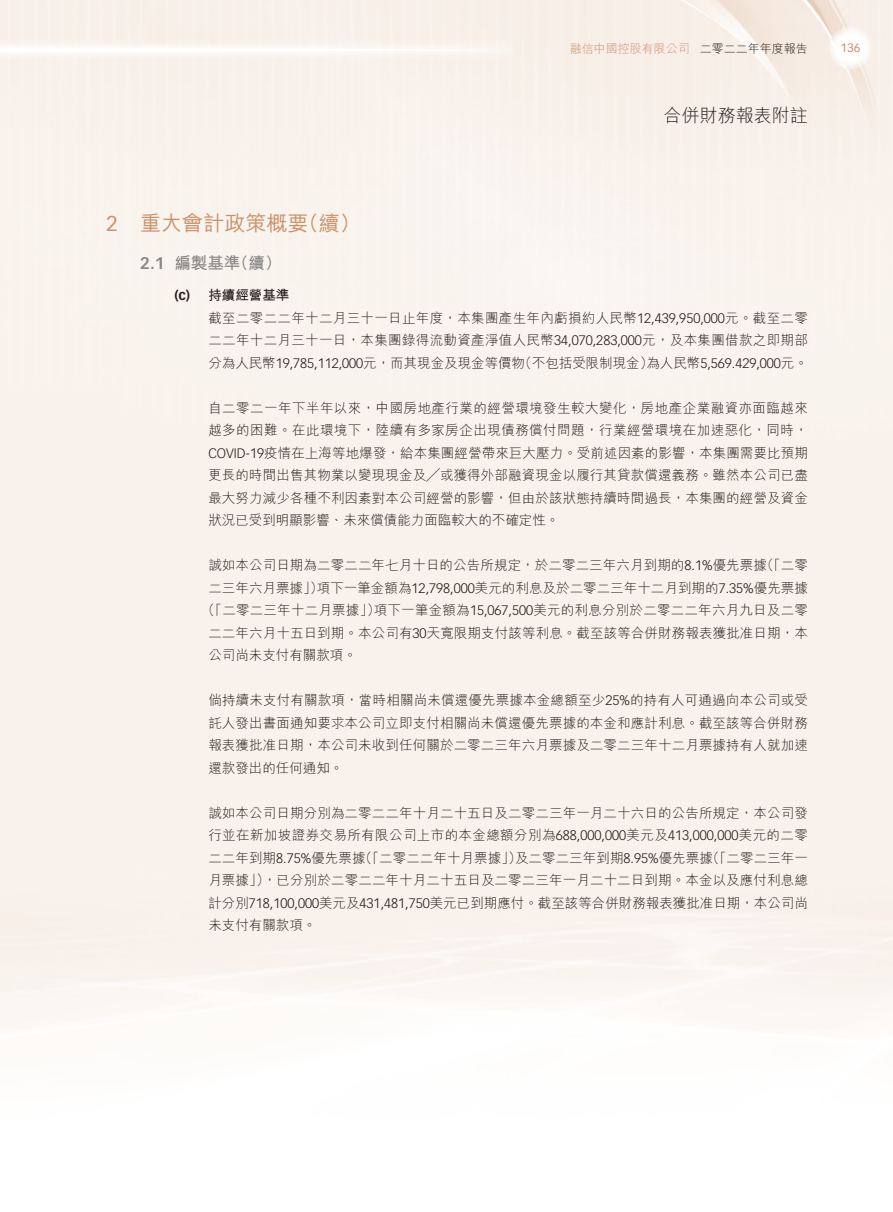
<style>
.page{position:relative;width:893px;height:1212px;background:#fff}
.page>*{position:absolute;margin:0;border:0;box-sizing:border-box;transform-origin:0 0}
.t1{font:21px "M Hei HK Medium E Ten B5 H";color:#cb916a}
.t2{font:18px "M Hei HK Light E Ten B5 H";color:#231916}
.t3{font:16.5px "M Hei HK Bold E Ten B5 H";color:#898989}
.t4{font:13.5px/22.5px "M Hei HK Light E Ten B5 H";letter-spacing:.01em;color:#231916;text-align:justify}
.t5{font:13.5px "M Hei HK Bold E Ten B5 H";color:#231916}
.t6{font:12px "M Hei HK Light E Ten B5 H";color:#cb916a}
.t7{font:12px "Vectora LT Std";color:#cb916a}
.s1{color:#231916}
.s2{font-family:"Vectora LT Std"}
.s3{font-family:"Vectora LT Std";font-weight:700}
.s4{font-family:"Vectora LT Std";font-weight:300}
</style>
<div class="page">
<img style="left:829px;top:27px;width:43px;height:42px;border-radius:50%">
<svg style="left:0;top:48px;width:510px;height:4px"></svg>
<p class="t6" style="left:570px;top:44px;width:240px">融信中國控股有限公司 <span class="s1">二零二二年年度報告</span></p>
<p class="t7" style="left:840px;top:42px;width:22px">136</p>
<h2 class="t2" style="left:664px;top:109px;width:146px">合併財務報表附註</h2>
<h1 class="t1" style="left:106px;top:216px;width:256px"><span class="s2">2</span> 重大會計政策概要（續）</h1>
<p class="t3" style="left:140px;top:256px;width:143px"><span class="s3">2.1</span> 編製基準（續）</p>
<p class="t5" style="left:174px;top:290px;width:117px"><span class="s3">(c)</span> 持續經營基準</p>
<p class="t4" style="left:208px;top:308px;width:601px">截至二零二二年十二月三十一日止年度，本集團產生年內虧損約人民幣<span class="s4">12,439,950,000</span>元。截至二零二二年十二月三十一日，本集團錄得流動資產淨值人民幣<span class="s4">34,070,283,000</span>元，及本集團借款之即期部分為人民幣<span class="s4">19,785,112,000</span>元，而其現金及現金等價物（不包括受限制現金）為人民幣<span class="s4">5,569.429,000</span>元。</p>
<p class="t4" style="left:208px;top:398px;width:601px">自二零二一年下半年以來，中國房地產行業的經營環境發生較大變化，房地產企業融資亦面臨越來越多的困難。在此環境下，陸續有多家房企出現債務償付問題，行業經營環境在加速惡化，同時，<span class="s4">COVID-19</span>疫情在上海等地爆發，給本集團經營帶來巨大壓力。受前述因素的影響，本集團需要比預期更長的時間出售其物業以變現現金及╱或獲得外部融資現金以履行其貸款償還義務。雖然本公司已盡最大努力減少各種不利因素對本公司經營的影響，但由於該狀態持續時間過長，本集團的經營及資金狀況已受到明顯影響、未來償債能力面臨較大的不確定性。</p>
<p class="t4" style="left:208px;top:556px;width:601px">誠如本公司日期為二零二二年七月十日的公告所規定，於二零二三年六月到期的<span class="s4">8.1%</span>優先票據（「二零</p>
<p class="t4" style="left:208px;top:578px;width:601px">二三年六月票據」）項下一筆金額為<span class="s4">12,798,000</span>美元的利息及於二零二三年十二月到期的<span class="s4">7.35%</span>優先票據</p>
<p class="t4" style="left:202px;top:601px;width:608px">（「二零二三年十二月票據」）項下一筆金額為<span class="s4">15,067,500</span>美元的利息分別於二零二二年六月九日及二零</p>
<p class="t4" style="left:208px;top:623px;width:601px">二二年六月十五日到期。本公司有<span class="s4">30</span>天寬限期支付該等利息。截至該等合併財務報表獲批准日期，本</p>
<p class="t4" style="left:208px;top:646px;width:150px">公司尚未支付有關款項。</p>
<p class="t4" style="left:208px;top:691px;width:601px">倘持續未支付有關款項，當時相關尚未償還優先票據本金總額至少<span class="s4">25%</span>的持有人可通過向本公司或受託人發出書面通知要求本公司立即支付相關尚未償還優先票據的本金和應計利息。截至該等合併財務報表獲批准日期，本公司未收到任何關於二零二三年六月票據及二零二三年十二月票據持有人就加速還款發出的任何通知。</p>
<p class="t4" style="left:208px;top:803px;width:601px">誠如本公司日期分別為二零二二年十月二十五日及二零二三年一月二十六日的公告所規定，本公司發行並在新加坡證券交易所有限公司上市的本金總額分別為<span class="s4">688,000,000</span>美元及<span class="s4">413,000,000</span>美元的二零二二年到期<span class="s4">8.75%</span>優先票據（「二零二二年十月票據」）及二零二三年到期<span class="s4">8.95%</span>優先票據（「二零二三年一月票據」），已分別於二零二二年十月二十五日及二零二三年一月二十二日到期。本金以及應付利息總計分別<span class="s4">718,100,000</span>美元及<span class="s4">431,481,750</span>美元已到期應付。截至該等合併財務報表獲批准日期，本公司尚未支付有關款項。</p>
</div>
